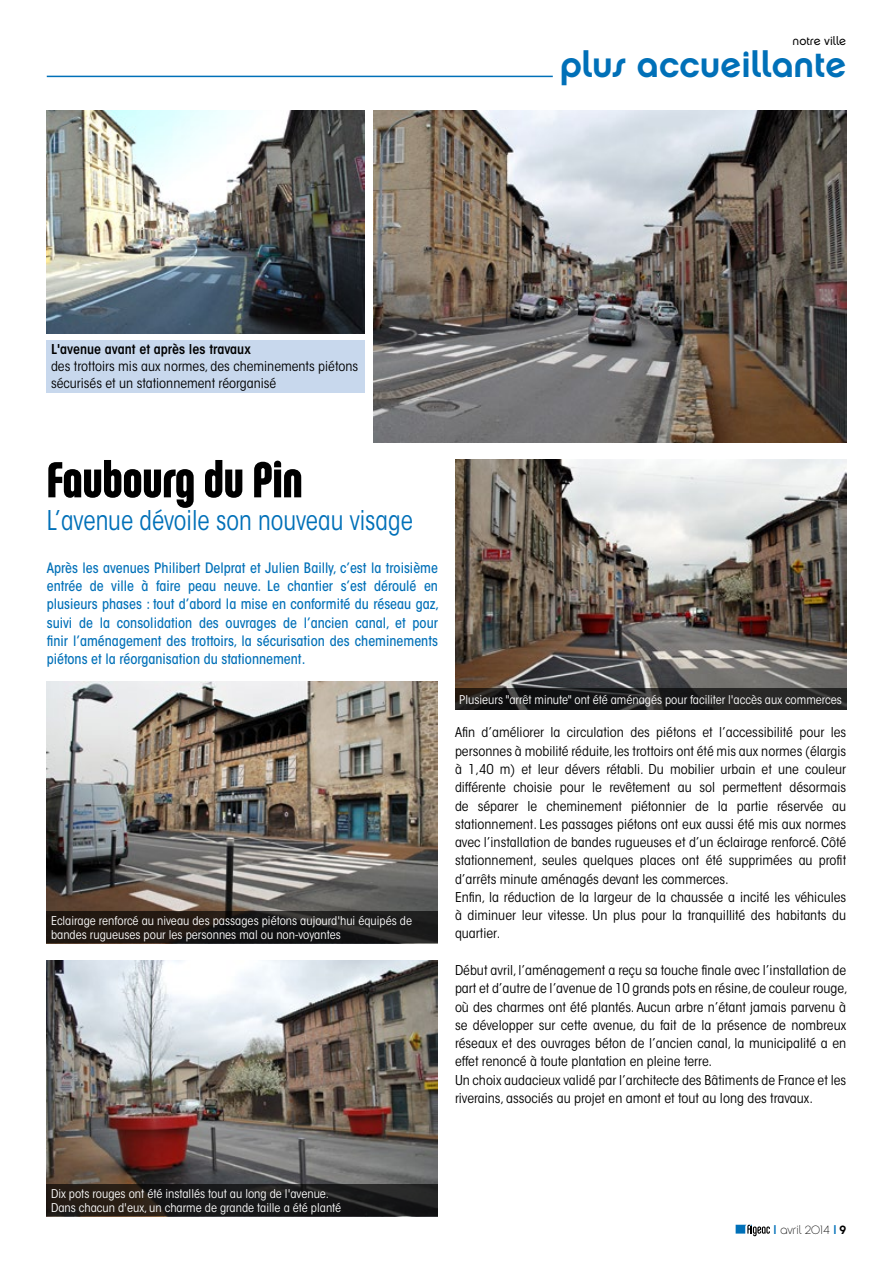
<style>
.page{position:relative;width:893px;height:1263px;background:#fff}
.page>*{position:absolute;margin:0;border:0;box-sizing:border-box;transform-origin:0 0}
.t1{font:54px "Chalet Comprime Hong Kong Seventy";color:#000}
.t2{font:36px "Chalet New York Nineteen Seventy";color:#0070b8}
.t3{font:condensed 27px "ITC Avant Garde Std";color:#0070b8;scale:.95 1}
.t4{font:500 condensed 14.25px/18.3px "ITC Avant Garde Std";color:#0070b8;text-align:justify}
.t5{font:condensed 13.5px/18.3px "ITC Avant Garde Std";color:#000;scale:1.05 1}
.t6{font:600 condensed 13.5px "ITC Avant Garde Std";color:#000;scale:1.05 1}
.t7{font:condensed 12px/14.4px "ITC Avant Garde Std";color:#fff;scale:1.05 1}
.t8{font:12px "Chalet Paris Nineteen Seventy";color:#000}
.t9{font:12px "Chalet London Nineteen Seventy";letter-spacing:-.005em;color:#000}
.s1{font-family:"ITC Avant Garde Std";font-weight:500;color:#0070b8}
.s2{font-family:"Chalet New York Nineteen Seventy"}
</style>
<div class="page">
<svg style="left:736px;top:1225px;width:34px;height:11px"></svg>
<hr style="left:47px;top:76px;width:506px;height:1px;background:#0070b8">
<img style="left:47px;top:960px;width:391px;height:224px">
<img style="left:47px;top:681px;width:391px;height:230px">
<img style="left:455px;top:459px;width:391px;height:229px">
<svg style="left:455px;top:688px;width:391px;height:22px;background:#20201f"></svg>
<svg style="left:47px;top:911px;width:391px;height:32px;background:#1d1916"></svg>
<svg style="left:47px;top:1184px;width:391px;height:32px;background:#1d1b19"></svg>
<img style="left:373px;top:111px;width:473px;height:332px">
<img style="left:47px;top:111px;width:318px;height:223px">
<div style="left:47px;top:340px;width:318px;height:52px;background:#c8d8ed"></div>
<p class="t9" style="left:793px;top:34px;width:55px">notre ville</p>
<h2 class="t2" style="left:560px;top:42px;width:288px">plus accueillante</h2>
<p class="t6" style="left:51px;top:341px;width:192px">L'avenue avant et après les travaux</p>
<p class="t5" style="left:51px;top:358px;width:294px;line-height:17.1px">des trottoirs mis aux normes, des cheminements piétons sécurisés et un stationnement réorganisé</p>
<h1 class="t1" style="left:47px;top:448px;width:257px">Faubourg du Pin</h1>
<h3 class="t3" style="left:47px;top:504px;width:387px">L’avenue dévoile son nouveau visage</h3>
<p class="t4" style="left:47px;top:558px;width:394px">Après les avenues Philibert Delprat et Julien Bailly, c’est la troisième entrée de ville à faire peau neuve. Le chantier s’est déroulé en plusieurs phases : tout d’abord la mise en conformité du réseau gaz, suivi de la consolidation des ouvrages de l’ancien canal, et pour finir l’aménagement des trottoirs, la sécurisation des cheminements piétons et la réorganisation du stationnement.</p>
<p class="t7" style="left:51px;top:913px;width:345px">Eclairage renforcé au niveau des passages piétons aujourd'hui équipés de bandes rugueuses pour les personnes mal ou non-voyantes</p>
<p class="t7" style="left:459px;top:692px;width:366px">Plusieurs "arrêt minute" ont été aménagés pour faciliter l'accès aux commerces</p>
<p class="t5" style="left:455px;top:723px;width:374px">Afin d’améliorer la circulation des piétons et l’accessibilité pour les personnes à mobilité réduite, les trottoirs ont été mis aux normes (élargis à 1,40 m) et leur dévers rétabli. Du mobilier urbain et une couleur différente choisie pour le revêtement au sol permettent désormais de séparer le cheminement piétonnier de la partie réservée au stationnement. Les passages piétons ont eux aussi été mis aux normes avec l’installation de bandes rugueuses et d’un éclairage renforcé. Côté stationnement, seules quelques places ont été supprimées au profit d’arrêts minute aménagés devant les commerces.<br>Enfin, la réduction de la largeur de la chaussée a incité les véhicules à diminuer leur vitesse. Un plus pour la tranquillité des habitants du quartier.</p>
<p class="t5" style="left:455px;top:961px;width:375px">Début avril, l’aménagement a reçu sa touche finale avec l’installation de part et d’autre de l’avenue de 10 grands pots en résine, de couleur rouge, où des charmes ont été plantés. Aucun arbre n’étant jamais parvenu à se développer sur cette avenue, du fait de la présence de nombreux réseaux et des ouvrages béton de l’ancien canal, la municipalité a en effet renoncé à toute plantation en pleine terre.<br>Un choix audacieux validé par l’architecte des Bâtiments de France et les riverains, associés au projet en amont et tout au long des travaux.</p>
<p class="t7" style="left:51px;top:1186px;width:278px">Dix pots rouges ont été installés tout au long de l'avenue.<br>Dans chacun d'eux, un charme de grande taille a été planté</p>
<p class="t8" style="left:774px;top:1222px;width:74px"><span class="s1">I</span> avril 2014 <span class="s1">I</span> <span class="s2">9</span></p>
</div>
